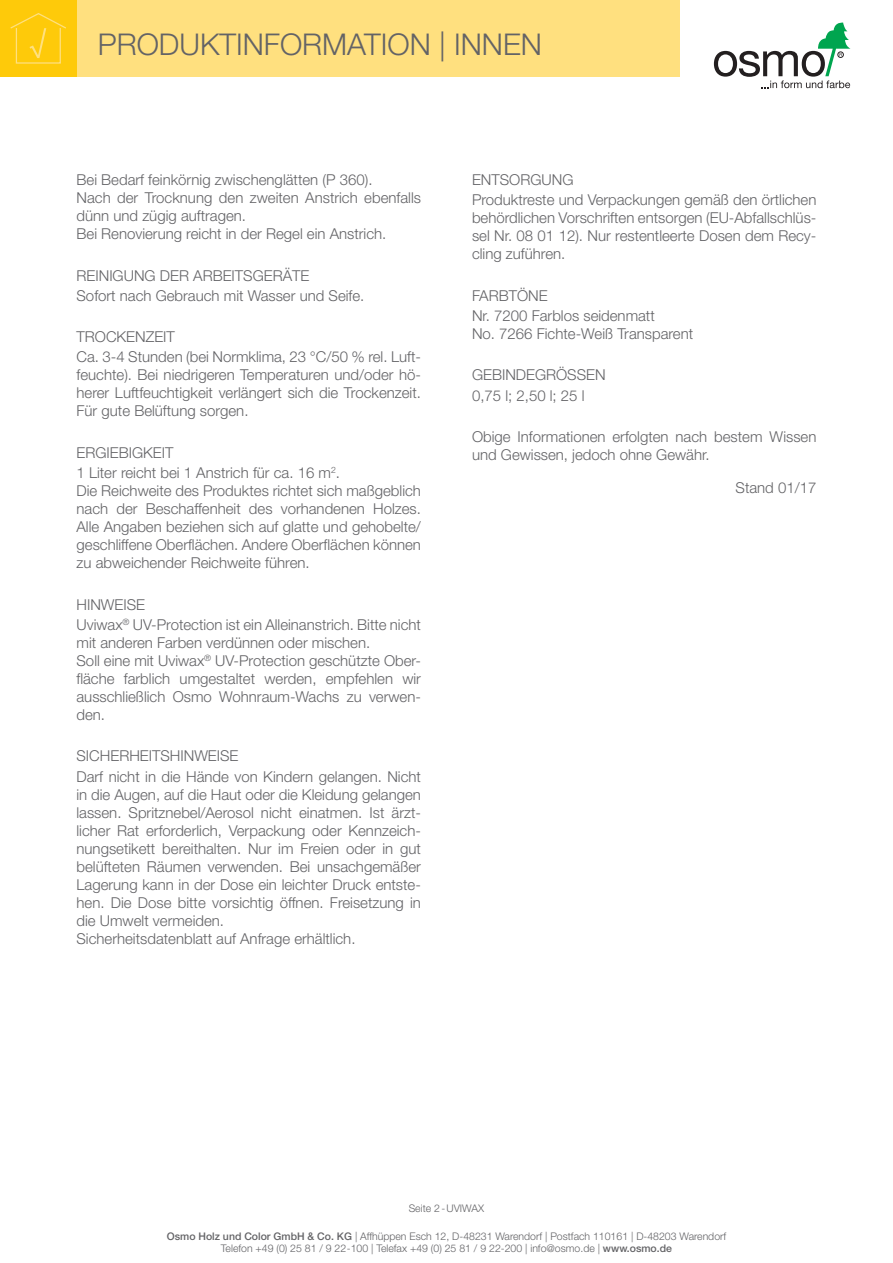
<style>
.page{position:relative;width:893px;height:1263px;background:#fff}
.page>*{position:absolute;margin:0;border:0;box-sizing:border-box;transform-origin:0 0}
.t1{font:300 30px "Helvetica Neue";color:#636366}
.t2{font:300 15px/18px "Helvetica Neue";color:#636366}
.t3{font:300 10.5px/12.6px "Helvetica Neue";color:#636366;text-align:center}
.s1{font-weight:500}
</style>
<div class="page">
<div style="left:77px;top:0;width:603px;height:77px;background:#ffe07f"></div>
<div style="left:0;top:0;width:77px;height:77px;background:#feca0a"></div>
<svg style="left:10px;top:13px;width:56px;height:51px"></svg>
<svg style="left:714px;top:23px;width:136px;height:65px"></svg>
<h1 class="t1" style="left:98px;top:26px;width:446px">PRODUKTINFORMATION | INNEN</h1>
<p class="t2" style="left:77px;top:170px;width:346px">Bei Bedarf feinkörnig zwischenglätten (P 360).<br>Nach der Trocknung den zweiten Anstrich ebenfalls dünn und zügig auftragen.<br>Bei Renovierung reicht in der Regel ein Anstrich.</p>
<p class="t2" style="left:77px;top:265px;width:289px;line-height:20.1px">REINIGUNG DER ARBEITSGERÄTE<br>Sofort nach Gebrauch mit Wasser und Seife.</p>
<p class="t2" style="left:77px;top:327px;width:346px;line-height:20.1px">TROCKENZEIT<br>Ca. 3-4 Stunden (bei Normklima, 23 °C/50 % rel. Luft-</p>
<p class="t2" style="left:77px;top:366px;width:346px;text-align:justify">feuchte). Bei niedrigeren Temperaturen und/oder hö&shy;herer Luftfeuchtigkeit verlängert sich die Trockenzeit.<br>Für gute Belüftung sorgen.</p>
<p class="t2" style="left:77px;top:442px;width:265px;line-height:20.1px">ERGIEBIGKEIT<br>1 Liter reicht bei 1 Anstrich für ca. 16 m<sup>2</sup>.</p>
<p class="t2" style="left:77px;top:481px;width:346px;text-align:justify">Die Reichweite des Produktes richtet sich maßgeblich nach der Beschaffenheit des vorhandenen Holzes.<br>Alle Angaben beziehen sich auf glatte und gehobelte/ geschliffene Oberflächen. Andere Oberflächen können zu abweichender Reichweite führen.</p>
<p class="t2" style="left:77px;top:594px;width:346px;line-height:20.1px">HINWEISE<br>Uviwax<sup>®</sup> UV-Protection ist ein Alleinanstrich. Bitte nicht</p>
<p class="t2" style="left:77px;top:633px;width:346px">mit anderen Farben verdünnen oder mischen.<br>Soll eine mit Uviwax<sup>®</sup> UV-Protection geschützte Ober&shy;fläche farblich umgestaltet werden, empfehlen wir ausschließlich Osmo Wohnraum-Wachs zu verwen&shy;den.</p>
<p class="t2" style="left:77px;top:746px;width:346px;line-height:20.1px">SICHERHEITSHINWEISE<br>Darf nicht in die Hände von Kindern gelangen. Nicht</p>
<p class="t2" style="left:77px;top:785px;width:346px">in die Augen, auf die Haut oder die Kleidung gelangen lassen. Spritznebel/Aerosol nicht einatmen. Ist ärzt&shy;licher Rat erforderlich, Verpackung oder Kennzeich&shy;nungsetikett bereithalten. Nur im Freien oder in gut belüfteten Räumen verwenden. Bei unsachgemäßer Lagerung kann in der Dose ein leichter Druck entste&shy;hen. Die Dose bitte vorsichtig öffnen. Freisetzung in die Umwelt vermeiden.<br>Sicherheitsdatenblatt auf Anfrage erhältlich.</p>
<p class="t2" style="left:472px;top:169px;width:346px;line-height:20.1px">ENTSORGUNG<br>Produktreste und Verpackungen gemäß den örtlichen</p>
<p class="t2" style="left:472px;top:209px;width:346px;text-align:justify">behördlichen Vorschriften entsorgen (EU-Abfallschlüs&shy;sel Nr. 08 01 12). Nur restentleerte Dosen dem Recy&shy;cling zuführen.</p>
<p class="t2" style="left:472px;top:285px;width:184px;line-height:20.1px">FARBTÖNE<br>Nr. 7200 Farblos seidenmatt</p>
<p class="t2" style="left:472px;top:324px;width:223px">No. 7266 Fichte-Weiß Transparent</p>
<p class="t2" style="left:472px;top:365px;width:135px;line-height:20.1px">GEBINDEGRÖSSEN<br>0,75 l; 2,50 l; 25 l</p>
<p class="t2" style="left:472px;top:427px;width:346px">Obige Informationen erfolgten nach bestem Wissen und Gewissen, jedoch ohne Gewähr.</p>
<p class="t2" style="left:736px;top:478px;width:82px">Stand 01/17</p>
<p class="t3" style="left:409px;top:1202px;width:77px">Seite 2-UVIWAX</p>
<p class="t3" style="left:167px;top:1229px;width:561px"><span class="s1">Osmo Holz und Color GmbH &amp; Co. KG</span> | Affhüppen Esch 12, D-48231 Warendorf | Postfach 110161 | D-48203 Warendorf<br>Telefon +49 (0) 25 81 / 9 22-100 | Telefax +49 (0) 25 81 / 9 22-200 | info@osmo.de | <span class="s1">www.osmo.de</span></p>
</div>
